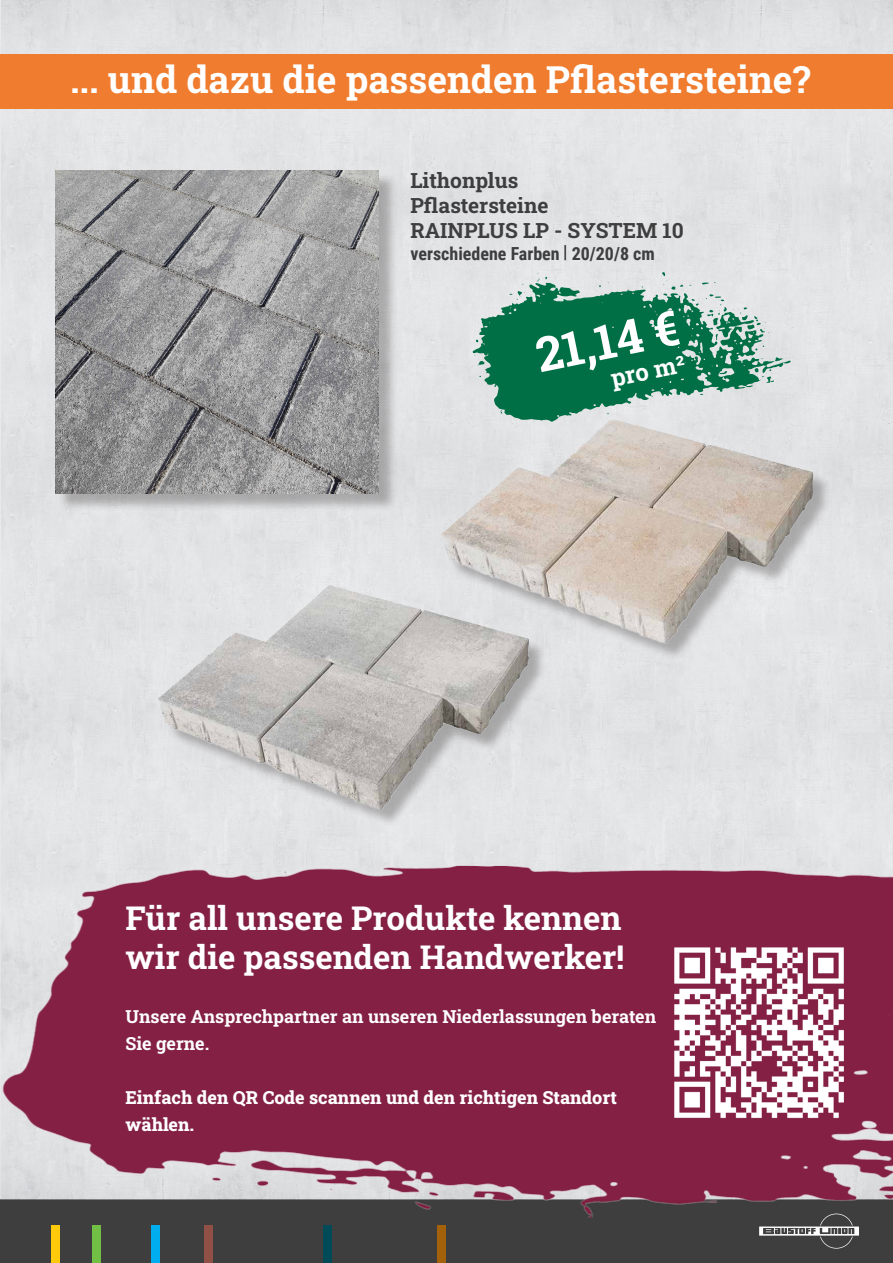
<style>
.page{position:relative;width:893px;height:1263px;background:#fff}
.page>*{position:absolute;margin:0;border:0;box-sizing:border-box;transform-origin:0 0}
.Beschreibung{font:48px "Roboto Slab";color:#fff}
.t1{font:37.5px "Roboto Slab";color:#fff}
.t2{font:33px/39px "Roboto Slab";color:#fff}
.Beschreibung-2{font:24px "Roboto Slab";color:#fff}
.Beschreibung-3{font:21px "Roboto Slab";color:#3e3e3f}
.t3{font:18px/27px "Roboto Slab";color:#fff}
.Beschreibung-4{font:700 18px "Roboto Condensed";color:#3e3e3f}
.s1{font-weight:400;color:#231f20}
</style>
<div class="page">
<div style="left:0;top:1199px;width:893px;height:64px;background:#3e3e3f"></div>
<div style="left:151px;top:1225px;width:9px;height:38px;background:#00aeef"></div>
<div style="left:204px;top:1225px;width:8px;height:38px;background:#905045"></div>
<div style="left:323px;top:1225px;width:9px;height:38px;background:#004b57"></div>
<div style="left:437px;top:1225px;width:9px;height:38px;background:#a36109"></div>
<div style="left:92px;top:1225px;width:8px;height:38px;background:#71bf44"></div>
<div style="left:51px;top:1225px;width:9px;height:38px;background:#feca0a"></div>
<svg style="left:759px;top:1222px;width:100px;height:26px"></svg>
<img style="left:1px;top:865px;width:892px;height:357px">
<div style="left:0;top:54px;width:893px;height:55px;background:#f07c2f"></div>
<img style="left:434px;top:396px;width:428px;height:291px">
<svg style="left:473px;top:271px;width:320px;height:151px;fill:#016f45"></svg>
<img style="left:151px;top:562px;width:428px;height:291px">
<div style="left:58px;top:172px;width:339px;height:340px;background:#231f20;opacity:.3"></div>
<img style="left:55px;top:170px;width:323px;height:323px">
<img style="left:664px;top:938px;width:190px;height:189px">
<h2 class="t1" style="left:70px;top:54px;width:742px">... und dazu die passenden Pflastersteine?</h2>
<p class="Beschreibung-3" style="left:410px;top:166px;width:110px">Lithonplus</p>
<p class="Beschreibung-3" style="left:410px;top:191px;width:140px">Pflastersteine</p>
<p class="Beschreibung-3" style="left:410px;top:216px;width:275px">RAINPLUS LP - SYSTEM 10</p>
<p class="Beschreibung-4" style="left:410px;top:241px;width:246px">verschiedene Farben <span class="s1">|</span> 20/20/8 cm</p>
<p class="Beschreibung" style="left:530px;top:324px;width:146px;rotate:-12deg">21,14 €</p>
<p class="Beschreibung-2" style="left:607px;top:363px;width:78px;rotate:-12deg">pro m²</p>
<p class="t2" style="left:125px;top:898px;width:500px">Für all unsere Produkte kennen wir die passenden Handwerker!</p>
<p class="t3" style="left:125px;top:1003px;width:532px">Unsere Ansprechpartner an unseren Niederlassungen beraten<br>Sie gerne.</p>
<p class="t3" style="left:125px;top:1084px;width:493px">Einfach den QR Code scannen und den richtigen Standort wählen.</p>
</div>
